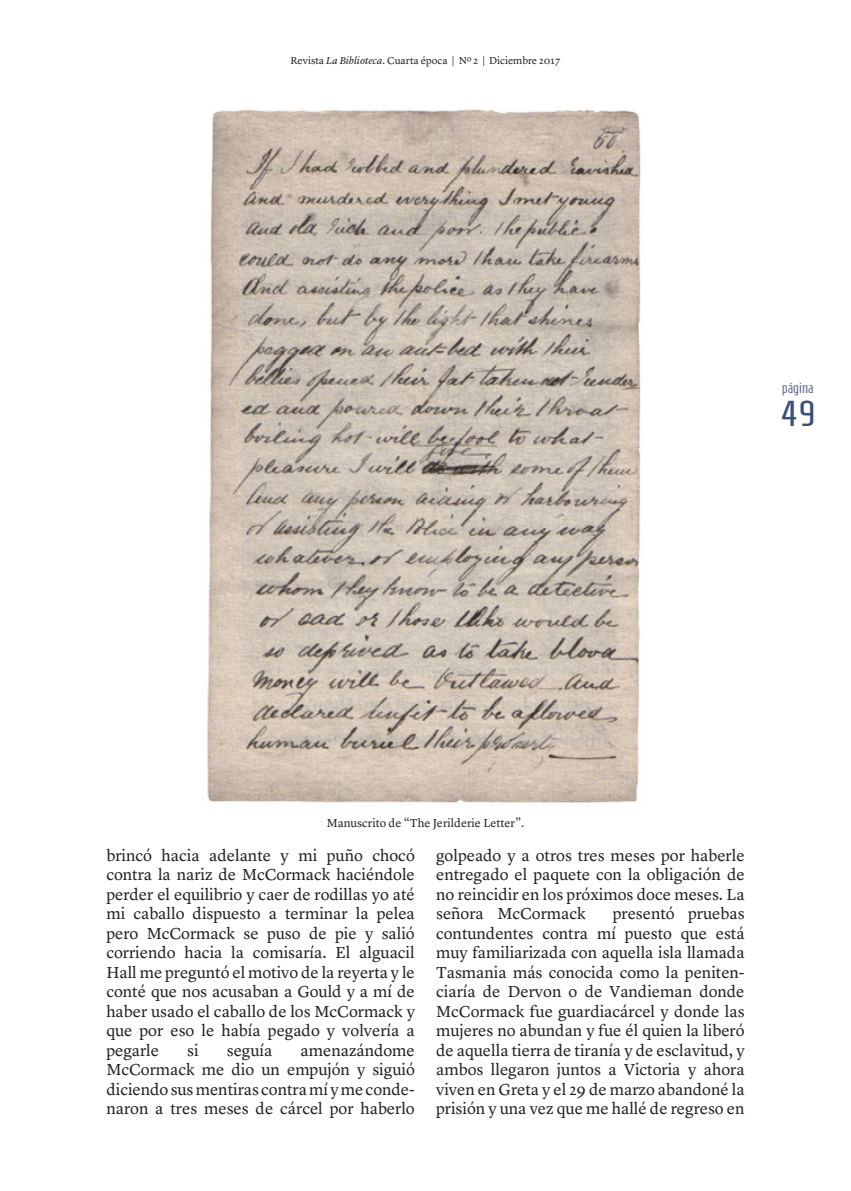
<style>
.page{position:relative;width:851px;height:1191px;background:#fff}
.page>*{position:absolute;margin:0;border:0;box-sizing:border-box;transform-origin:0 0}
.t1{font:36px "Homenaje";color:#384d79}
.t2{font:16.5px/19.5px "Lyon Text";color:#231f20;text-align:justify}
.t3{font:15px "Homenaje";color:#6c7295}
.t4{font:12px "Lyon Text";color:#231f20}
.t5{font:10.5px "Lyon Text";color:#231f20}
.s1{font-style:italic}
</style>
<div class="page">
<img style="left:207px;top:109px;width:434px;height:695px">
<p class="t5" style="left:290px;top:52px;width:271px">Revista <span class="s1">La Biblioteca</span>. Cuarta época | Nº 2 | Diciembre 2017</p>
<p class="t3" style="left:781px;top:380px;width:33px">página</p>
<h1 class="t1" style="left:780px;top:393px;width:37px">49</h1>
<p class="t4" style="left:327px;top:813px;width:199px">Manuscrito de “The Jerilderie Letter”.</p>
<p class="t2" style="left:106px;top:844px;width:310px">brincó hacia adelante y mi puño chocó contra la nariz de McCormack haciéndole perder el equilibrio y caer de rodillas yo até mi caballo dispuesto a terminar la pelea pero McCormack se puso de pie y salió corriendo hacia la comisaría. El alguacil Hall me preguntó el motivo de la reyerta y le conté que nos acusaban a Gould y a mí de haber usado el caballo de los McCormack y que por eso le había pegado y volvería a pegarle</p>
<p class="t2" style="left:106px;top:1039px;width:310px;text-indent:194px">amenazándome McCormack me dio un empujón y siguió diciendo sus mentiras contra mí y me conde&shy;naron a tres meses de cárcel por haberlo</p>
<p class="t2" style="left:187px;top:1039px;width:13px">si</p>
<p class="t2" style="left:227px;top:1039px;width:47px">seguía</p>
<p class="t2" style="left:436px;top:844px;width:310px">golpeado y a otros tres meses por haberle entregado el paquete con la obligación de no reincidir en los próximos doce meses. La señora McCormack</p>
<p class="t2" style="left:436px;top:902px;width:310px;text-indent:177px">presentó pruebas contundentes contra mí puesto que está muy familiarizada con aquella isla llamada Tasmania más conocida como la peniten&shy;ciaría de Dervon o de Vandieman donde McCormack fue guardiacárcel y donde las mujeres no abundan y fue él quien la liberó de aquella tierra de tiranía y de esclavitud, y ambos llegaron juntos a Victoria y ahora viven en Greta y el 29 de marzo abandoné la prisión y una vez que me hallé de regreso en</p>
</div>
